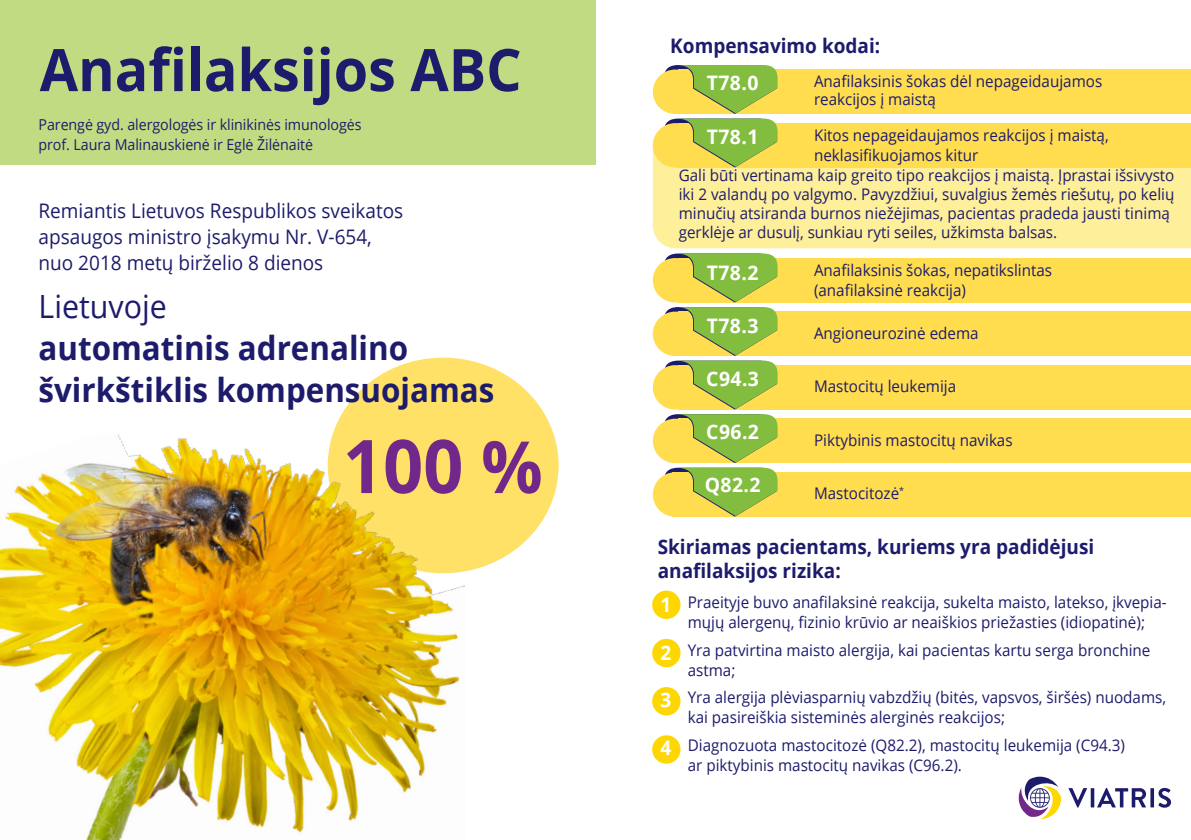
<style>
.page{position:relative;width:1191px;height:840px;background:#fff}
.page>*{position:absolute;margin:0;border:0;box-sizing:border-box;transform-origin:0 0}
.t1{font:700 74px "Open Sans";color:#72288b;scale:.95 1}
.t2{font:700 58.6px "Open Sans";color:#1d1b6b;scale:.95 1}
.t3{font:700 33px/42px "Open Sans";color:#1d1b6b;scale:.95 1}
.t4{font:32px "Open Sans";color:#1d1b6b;scale:.95 1}
.t5{font:20px/26px "Open Sans";color:#1d1b6b;scale:.95 1}
.t6{font:700 20px/24px "Open Sans";color:#1d1b6b;scale:.95 1}
.t7{font:700 20px "Open Sans";letter-spacing:.02em;color:#fff}
.t8{font:16px/20px "Open Sans";color:#1d1b6b;scale:.95 1}
.t9{font:15px/20px "Open Sans";letter-spacing:-.005em;color:#1d1b6b;scale:.95 1}
.s1{font-size:72px}
.s2{font-style:inherit}
.s3{font-weight:700;font-size:20px;color:#fff}
</style>
<div class="page">
<div style="left:653px;top:131px;width:538px;height:117px;background:#feef9a"></div>
<div style="left:653px;top:69px;width:44px;height:45px;background:#ffdd4e;border-radius:50%"></div>
<div style="left:678px;top:70px;width:513px;height:44px;background:#ffdd4e"></div>
<div style="left:653px;top:123px;width:44px;height:44px;background:#ffdd4e;border-radius:50%"></div>
<div style="left:678px;top:123px;width:513px;height:44px;background:#ffdd4e"></div>
<div style="left:653px;top:258px;width:44px;height:44px;background:#ffdd4e;border-radius:50%"></div>
<div style="left:678px;top:258px;width:513px;height:44px;background:#ffdd4e"></div>
<div style="left:653px;top:311px;width:44px;height:45px;background:#ffdd4e;border-radius:50%"></div>
<div style="left:678px;top:311px;width:513px;height:45px;background:#ffdd4e"></div>
<div style="left:653px;top:365px;width:44px;height:44px;background:#ffdd4e;border-radius:50%"></div>
<div style="left:678px;top:365px;width:513px;height:44px;background:#ffdd4e"></div>
<div style="left:653px;top:418px;width:44px;height:45px;background:#ffdd4e;border-radius:50%"></div>
<div style="left:678px;top:418px;width:513px;height:45px;background:#ffdd4e"></div>
<div style="left:653px;top:472px;width:44px;height:44px;background:#ffdd4e;border-radius:50%"></div>
<div style="left:672px;top:472px;width:519px;height:44px;background:#ffdd4e"></div>
<svg style="left:664px;top:65px;width:113px;height:102px"></svg>
<svg style="left:664px;top:253px;width:113px;height:263px"></svg>
<div style="left:0;top:0;width:595px;height:164px;background:#c1db82"></div>
<div style="left:652px;top:590px;width:28px;height:28px;background:#fed702;border-radius:50%"></div>
<div style="left:652px;top:638px;width:28px;height:28px;background:#fed702;border-radius:50%"></div>
<div style="left:652px;top:686px;width:28px;height:29px;background:#fed702;border-radius:50%"></div>
<div style="left:652px;top:734px;width:28px;height:29px;background:#fed702;border-radius:50%"></div>
<div style="left:328px;top:357px;width:230px;height:216px;background:#ffe168;border-radius:50%"></div>
<img style="left:0;top:434px;width:465px;height:405px">
<svg style="left:1068px;top:787px;width:103px;height:20px"></svg>
<svg style="left:1018px;top:776px;width:43px;height:42px"></svg>
<p class="t2" style="left:40px;top:28px;width:509px">Anafilaksijos ABC</p>
<p class="t9" style="left:39px;top:114px;width:341px">Parengė gyd. alergologės ir klinikinės imunologės prof. Laura Malinauskienė ir Eglė Žilėnaitė</p>
<p class="t5" style="left:39px;top:197px;width:385px">Remiantis Lietuvos Respublikos sveikatos apsaugos ministro įsakymu Nr. V-654, nuo 2018 metų birželio 8 dienos</p>
<p class="t4" style="left:39px;top:284px;width:137px">Lietuvoje</p>
<p class="t3" style="left:39px;top:325px;width:481px">automatinis adrenalino švirkštiklis kompensuojamas</p>
<p class="t1" style="left:343px;top:413px;width:212px">100 <span class="s1">%</span></p>
<p class="t6" style="left:670px;top:33px;width:222px">Kompensavimo kodai:</p>
<p class="t7" style="left:707px;top:69px;width:53px">T78.0</p>
<p class="t7" style="left:707px;top:123px;width:53px">T78.1</p>
<p class="t8" style="left:814px;top:72px;width:305px;line-height:18px">Anafilaksinis šokas dėl nepageidaujamos reakcijos į maistą</p>
<p class="t8" style="left:814px;top:124px;width:312px">Kitos nepageidaujamos reakcijos į maistą, neklasifikuojamos kitur</p>
<p class="t8" style="left:678px;top:165px;width:523px;line-height:19px">Gali būti vertinama kaip greito tipo reakcijos į maistą. Įprastai išsivysto iki 2 valandų po valgymo. Pavyzdžiui, suvalgius žemės riešutų, po kelių minučių atsiranda burnos niežėjimas, pacientas pradeda jausti tinimą gerklėje ar dusulį, sunkiau ryti seiles<span class="s2">, užkimsta balsas</span>.</p>
<p class="t7" style="left:707px;top:258px;width:53px">T78.2</p>
<p class="t7" style="left:707px;top:311px;width:53px">T78.3</p>
<p class="t7" style="left:706px;top:364px;width:54px">C94.3</p>
<p class="t7" style="left:706px;top:417px;width:54px">C96.2</p>
<p class="t7" style="left:705px;top:470px;width:57px">Q82.2</p>
<p class="t8" style="left:814px;top:260px;width:252px">Anafilaksinis šokas, nepatikslintas (anafilaksinė reakcija)</p>
<p class="t8" style="left:814px;top:322px;width:175px">Angioneurozinė edema</p>
<p class="t8" style="left:814px;top:376px;width:151px">Mastocitų leukemija</p>
<p class="t8" style="left:814px;top:429px;width:211px">Piktybinis mastocitų navikas</p>
<p class="t8" style="left:814px;top:483px;width:96px">Mastocitozė<sup>*</sup></p>
<p class="t6" style="left:657px;top:534px;width:461px">Skiriamas pacientams, kuriems yra padidėjusi anafilaksijos rizika:</p>
<p class="t8" style="left:660px;top:591px;width:534px;text-align:center"><span class="s3">1</span> Praeityje buvo anafilaksinė reakcija, sukelta maisto, latekso, įkvepia&shy;mųjų alergenų, fizinio krūvio ar neaiškios priežasties (idiopatinė);</p>
<p class="t8" style="left:687px;top:639px;width:488px;text-indent:-27px"><span class="s3">2</span> Yra patvirtina maisto alergija, kai pacientas kartu serga bronchine astma;</p>
<p class="t8" style="left:687px;top:686px;width:505px;text-indent:-27px"><span class="s3">3</span> Yra alergija plėviasparnių vabzdžių (bitės, vapsvos, širšės) nuodams, kai pasireiškia sisteminės alerginės reakcijos;</p>
<p class="t8" style="left:687px;top:734px;width:462px;text-indent:-27px"><span class="s3">4</span> Diagnozuota mastocitozė (Q82.2), mastocitų leukemija (C94.3) ar piktybinis mastocitų navikas (C96.2).</p>
</div>
